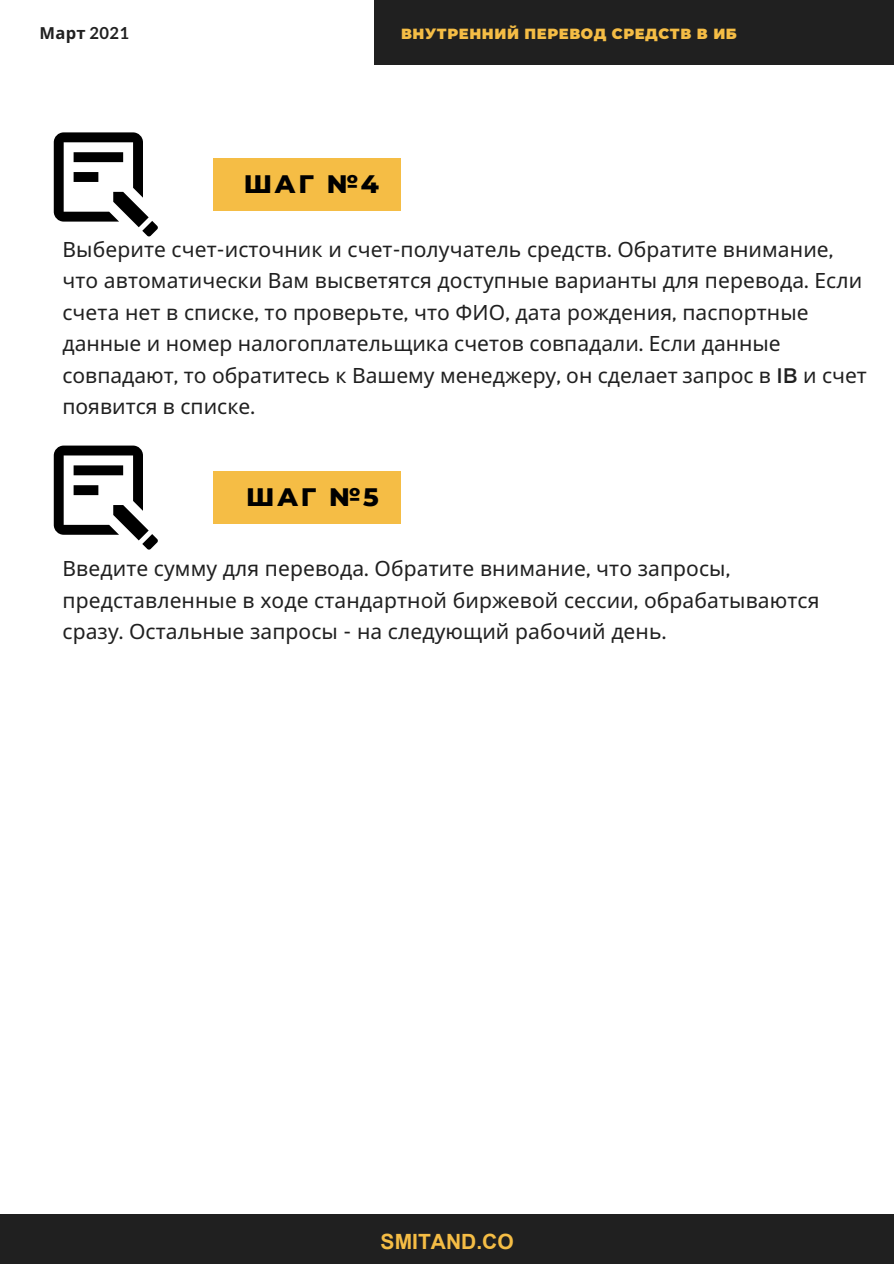
<style>
.page{position:relative;width:894px;height:1264px;background:#fff}
.page>*{position:absolute;margin:0;border:0;box-sizing:border-box;transform-origin:0 0}
.t1{font:800 25.8px "Montserrat";letter-spacing:.1em;color:#000}
.t2{font:21px/31.5px "Noto Sans";letter-spacing:.005em;color:#202020}
.t3{font:700 21px "Arial";color:#f5bd45}
.t4{font:700 16.5px "Noto Sans";color:#202020}
.t5{font:900 14.7px "Montserrat";letter-spacing:.04em;color:#f5bd45}
.s1{font-family:"Lato"}
.s2{font-family:"Montserrat"}
</style>
<div class="page">
<div style="left:0;top:1214px;width:893px;height:49px;background:#202020"></div>
<div style="left:374px;top:0;width:519px;height:65px;background:#202020"></div>
<div style="left:213px;top:157px;width:188px;height:53px;background:#f5bd45"></div>
<svg style="left:54px;top:132px;width:103px;height:104px"></svg>
<div style="left:213px;top:470px;width:188px;height:53px;background:#f5bd45"></div>
<svg style="left:54px;top:445px;width:103px;height:104px"></svg>
<p class="t4" style="left:39px;top:21px;width:91px">Март <span class="s1">2021</span></p>
<p class="t5" style="left:401px;top:25px;width:337px">ВНУТРЕННИЙ ПЕРЕВОД СРЕДСТВ В ИБ</p>
<p class="t1" style="left:244px;top:168px;width:137px">ШАГ №4</p>
<p class="t2" style="left:62px;top:233px;width:805px">Выберите счет<span class="s2">-</span>источник и счет<span class="s2">-</span>получатель средств<span class="s2">.</span> Обратите внимание<span class="s2">, </span>что автоматически Вам высветятся доступные варианты для перевода<span class="s2">.</span> Если счета нет в списке<span class="s2">,</span> то проверьте<span class="s2">,</span> что ФИО<span class="s2">,</span> дата рождения<span class="s2">,</span> паспортные данные и номер налогоплательщика счетов совпадали<span class="s2">.</span> Если данные совпадают<span class="s2">,</span> то обратитесь к Вашему менеджеру<span class="s2">,</span> он сделает запрос в <span class="s2">IB</span> и счет появится в списке<span class="s2">.</span></p>
<p class="t1" style="left:246px;top:481px;width:134px">ШАГ №5</p>
<p class="t2" style="left:62px;top:552px;width:758px">Введите сумму для перевода<span class="s2">.</span> Обратите внимание<span class="s2">,</span> что запросы<span class="s2">, </span>представленные в ходе стандартной биржевой сессии<span class="s2">,</span> обрабатываются</p>
<p class="t2" style="left:62px;top:615px;width:605px">сразу<span class="s2">.</span> Остальные запросы <span class="s2">-</span> на следующий рабочий день<span class="s2">.</span></p>
<p class="t3" style="left:380px;top:1226px;width:134px">SMITAND.CO</p>
</div>
